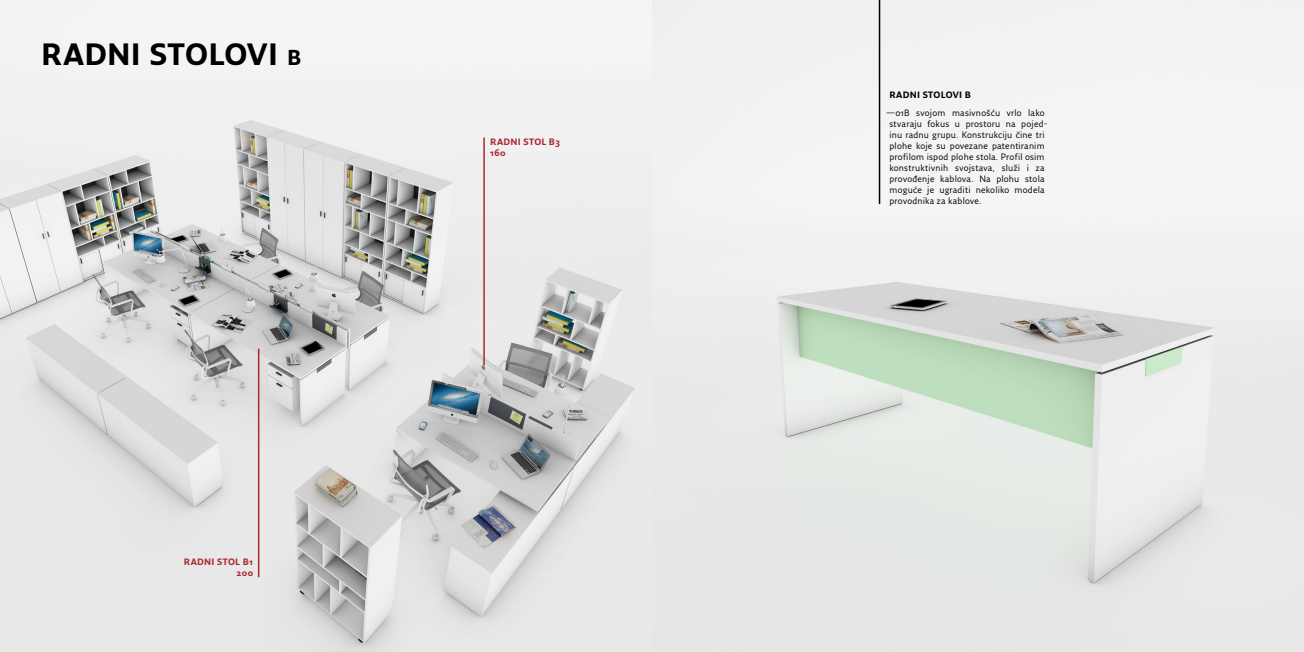
<style>
.page{position:relative;width:1304px;height:652px;background:#fff}
.page>*{position:absolute;margin:0;border:0;box-sizing:border-box;transform-origin:0 0}
.t1{font:700 30px "Fresco Sans";letter-spacing:.015em;color:#000}
.t2{font:9px/11px "Fresco Sans";letter-spacing:.025em;color:#000}
.t3{font:700 9px/11px "Fresco Sans";letter-spacing:.03em;color:#ab2930}
.t4{font:700 9px "Fresco Sans";letter-spacing:.03em;color:#000}
.s1{font-size:21px}
</style>
<div class="page">
<img style="left:0;top:0;width:1304px;height:652px">
<hr style="left:879px;top:0;width:1px;height:204px;background:#000">
<hr style="left:483px;top:138px;width:2px;height:228px;background:#ab2930">
<hr style="left:258px;top:349px;width:1px;height:228px;background:#ab2930">
<h1 class="t1" style="left:41px;top:36px;width:262px">RADNI STOLOVI <span class="s1">b</span></h1>
<p class="t3" style="left:184px;top:557px;width:71px;text-align:right">RADNI STOL B1<br>200</p>
<p class="t3" style="left:490px;top:136px;width:71px">RADNI STOL B3<br>160</p>
<p class="t4" style="left:889px;top:89px;width:83px">RADNI STOLOVI B</p>
<p class="t2" style="left:889px;top:107px;width:160px;text-indent:-3px">—01B svojom masivnošću vrlo lako stvaraju fokus u prostoru na pojed&shy;inu radnu grupu. Konstrukciju čine tri plohe koje su povezane patentiranim profilom ispod plohe stola. Profil osim konstruktivnih svojstava, služi i za provođenje kablova. Na plohu stola moguće je ugraditi nekoliko modela provodnika za kablove.</p>
</div>
